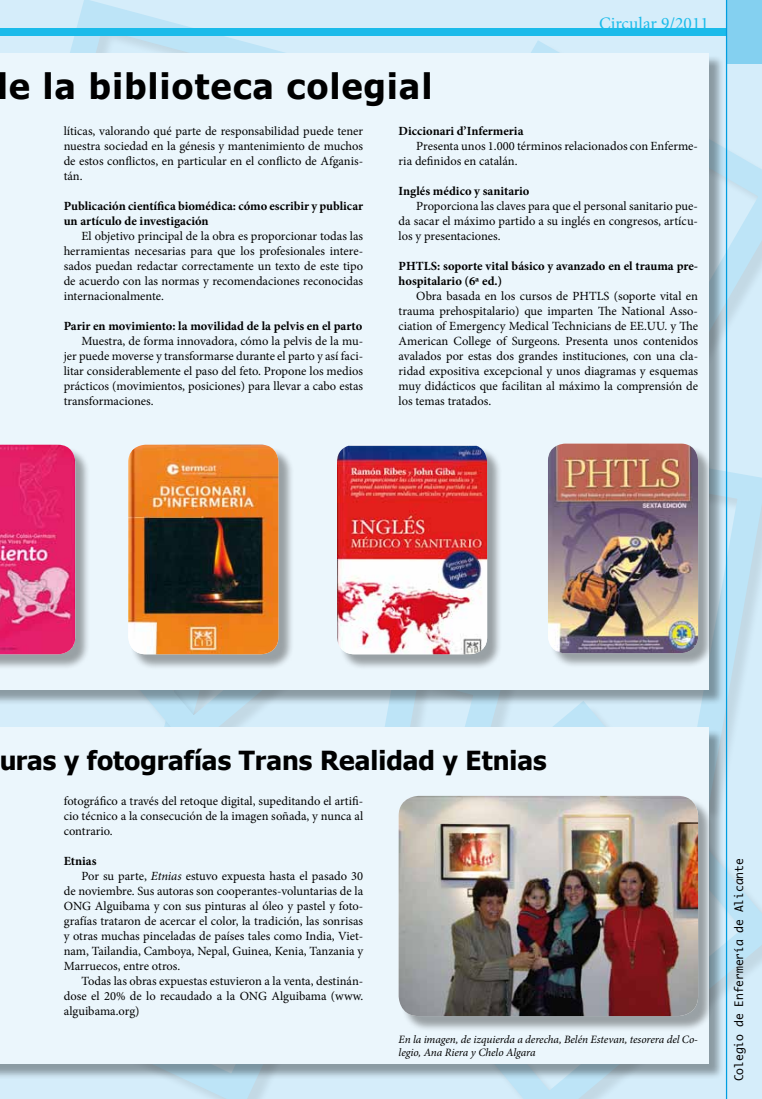
<style>
.page{position:relative;width:762px;height:1099px;background:#fff}
.page>*{position:absolute;margin:0;border:0;box-sizing:border-box;transform-origin:0 0}
.t1{font:700 35px "Tahoma";letter-spacing:.04em;color:#000}
.t2{font:700 26.25px "Tahoma";color:#000}
.t3{font:17.5px "Minion Pro";color:#1bbbea}
.t4{font:12.5px/15px "Minion Pro";color:#000;text-align:justify}
.t5{font:700 12.5px/15px "Minion Pro";color:#000}
.t6{font:italic 11.25px/13.5px "Minion Pro";letter-spacing:-.005em;color:#000}
.t7{font:11.25px "Monaco";color:#000}
.s1{font-style:italic}
</style>
<div class="page">
<svg style="left:396px;top:23px;width:366px;height:383px;background:#cce9f8"></svg>
<svg style="left:0;top:1079px;width:335px;height:19px;background:#d0eaf8"></svg>
<svg style="left:724px;top:406px;width:38px;height:277px;background:#c6e5f5"></svg>
<svg style="left:0;top:0;width:396px;height:53px;background:#cbe9f8"></svg>
<svg style="left:335px;top:683px;width:427px;height:415px;background:#cee9f7"></svg>
<svg style="left:0;top:705px;width:426px;height:21px;background:#cee9f7"></svg>
<div style="left:0;top:28px;width:762px;height:7px;background:#1bbbea"></div>
<div style="left:726px;top:0;width:36px;height:64px;background:#84d0f0"></div>
<hr style="left:726px;top:0;width:1px;height:1098px;background:#009ee0">
<div style="left:0;top:55px;width:724px;height:650px;background:#000;opacity:.35"></div>
<div style="left:0;top:53px;width:709px;height:636px;background:#ebf6fc"></div>
<div style="left:0;top:728px;width:724px;height:351px;background:#000;opacity:.35"></div>
<div style="left:0;top:726px;width:709px;height:337px;background:#ebf6fc"></div>
<div style="left:130px;top:446px;width:164px;height:224px;background:#000;opacity:.35"></div>
<img style="left:128px;top:444px;width:150px;height:210px">
<div style="left:339px;top:446px;width:164px;height:224px;background:#000;opacity:.35"></div>
<img style="left:337px;top:446px;width:150px;height:208px">
<div style="left:0;top:446px;width:91px;height:224px;background:#000;opacity:.35"></div>
<img style="left:0;top:444px;width:75px;height:210px">
<div style="left:550px;top:445px;width:164px;height:223px;background:#000;opacity:.35"></div>
<img style="left:548px;top:443px;width:150px;height:210px">
<div style="left:400px;top:797px;width:314px;height:234px;background:#000;opacity:.35"></div>
<img style="left:399px;top:795px;width:299px;height:221px">
<h3 class="t3" style="left:599px;top:11px;width:111px">Circular 9/2011</h3>
<h1 class="t1" style="left:9px;top:64px;width:425px">e la biblioteca colegial</h1>
<p class="t4" style="left:64px;top:123px;width:301px">líticas, valorando qué parte de responsabilidad puede tener nuestra sociedad en la génesis y mantenimiento de muchos de estos conflictos, en particular en el conflicto de Afganis&shy;tán.</p>
<p class="t5" style="left:64px;top:198px;width:301px">Publicación científica biomédica: cómo escribir y publicar un artículo de investigación</p>
<p class="t4" style="left:64px;top:228px;width:301px;text-indent:18px">El objetivo principal de la obra es proporcionar todas las herramientas necesarias para que los profesionales intere&shy;sados puedan redactar correctamente un texto de este tipo de acuerdo con las normas y recomendaciones reconocidas internacionalmente.</p>
<p class="t5" style="left:64px;top:318px;width:300px">Parir en movimiento: la movilidad de la pelvis en el parto</p>
<p class="t4" style="left:64px;top:333px;width:301px;text-indent:18px">Muestra, de forma innovadora, cómo la pelvis de la mu&shy;jer puede moverse y transformarse durante el parto y así faci&shy;litar considerablemente el paso del feto. Propone los medios prácticos (movimientos, posiciones) para llevar a cabo estas transformaciones.</p>
<p class="t5" style="left:399px;top:123px;width:126px">Diccionari d’Infermeria</p>
<p class="t4" style="left:399px;top:138px;width:301px;text-indent:18px">Presenta unos 1.000 términos relacionados con Enferme&shy;ria definidos en catalán.</p>
<p class="t5" style="left:399px;top:183px;width:132px">Inglés médico y sanitario</p>
<p class="t4" style="left:399px;top:198px;width:301px;text-indent:18px">Proporciona las claves para que el personal sanitario pue&shy;da sacar el máximo partido a su inglés en congresos, artícu&shy;los y presentaciones.</p>
<p class="t5" style="left:399px;top:258px;width:301px">PHTLS: soporte vital básico y avanzado en el trauma pre&shy;hospitalario (6ª ed.)</p>
<p class="t4" style="left:399px;top:288px;width:301px;text-indent:18px">Obra basada en los cursos de PHTLS (soporte vital en trauma prehospitalario) que imparten The National Asso&shy;ciation of Emergency Medical Technicians de EE.UU. y The American College of Surgeons. Presenta unos contenidos avalados por estas dos grandes instituciones, con una cla&shy;ridad expositiva excepcional y unos diagramas y esquemas muy didácticos que facilitan al máximo la comprensión de los temas tratados.</p>
<h2 class="t2" style="left:-1px;top:743px;width:549px">uras y fotografías Trans Realidad y Etnias</h2>
<p class="t4" style="left:64px;top:793px;width:301px">fotográfico a través del retoque digital, supeditando el artifi&shy;cio técnico a la consecución de la imagen soñada, y nunca al contrario.</p>
<p class="t5" style="left:64px;top:853px;width:34px">Etnias</p>
<p class="t4" style="left:81px;top:868px;width:283px">Por su parte, <span class="s1">Etnias</span> estuvo expuesta hasta el pasado 30</p>
<p class="t4" style="left:64px;top:883px;width:301px">de noviembre. Sus autoras son cooperantes-voluntarias de la</p>
<p class="t4" style="left:64px;top:898px;width:301px">ONG Alguibama y con sus pinturas al óleo y pastel y foto-</p>
<p class="t4" style="left:64px;top:913px;width:301px">grafías trataron de acercar el color, la tradición, las sonrisas</p>
<p class="t4" style="left:64px;top:928px;width:301px">y otras muchas pinceladas de países tales como India, Viet-</p>
<p class="t4" style="left:64px;top:943px;width:301px">nam, Tailandia, Camboya, Nepal, Guinea, Kenia, Tanzania y</p>
<p class="t4" style="left:64px;top:958px;width:118px">Marruecos, entre otros.</p>
<p class="t4" style="left:81px;top:973px;width:283px">Todas las obras expuestas estuvieron a la venta, destinán-</p>
<p class="t4" style="left:64px;top:988px;width:301px">dose el 20% de lo recaudado a la ONG Alguibama (www.</p>
<p class="t4" style="left:64px;top:1003px;width:77px">alguibama.org)</p>
<p class="t6" style="left:399px;top:1032px;width:301px">En la imagen, de izquierda a derecha, Belén Estevan, tesorera del Co&shy;legio, Ana Riera y Chelo Algara</p>
<p class="t7" style="left:729px;top:1081px;width:224px;rotate:-90deg">Colegio de Enfermería de Alicante</p>
</div>
